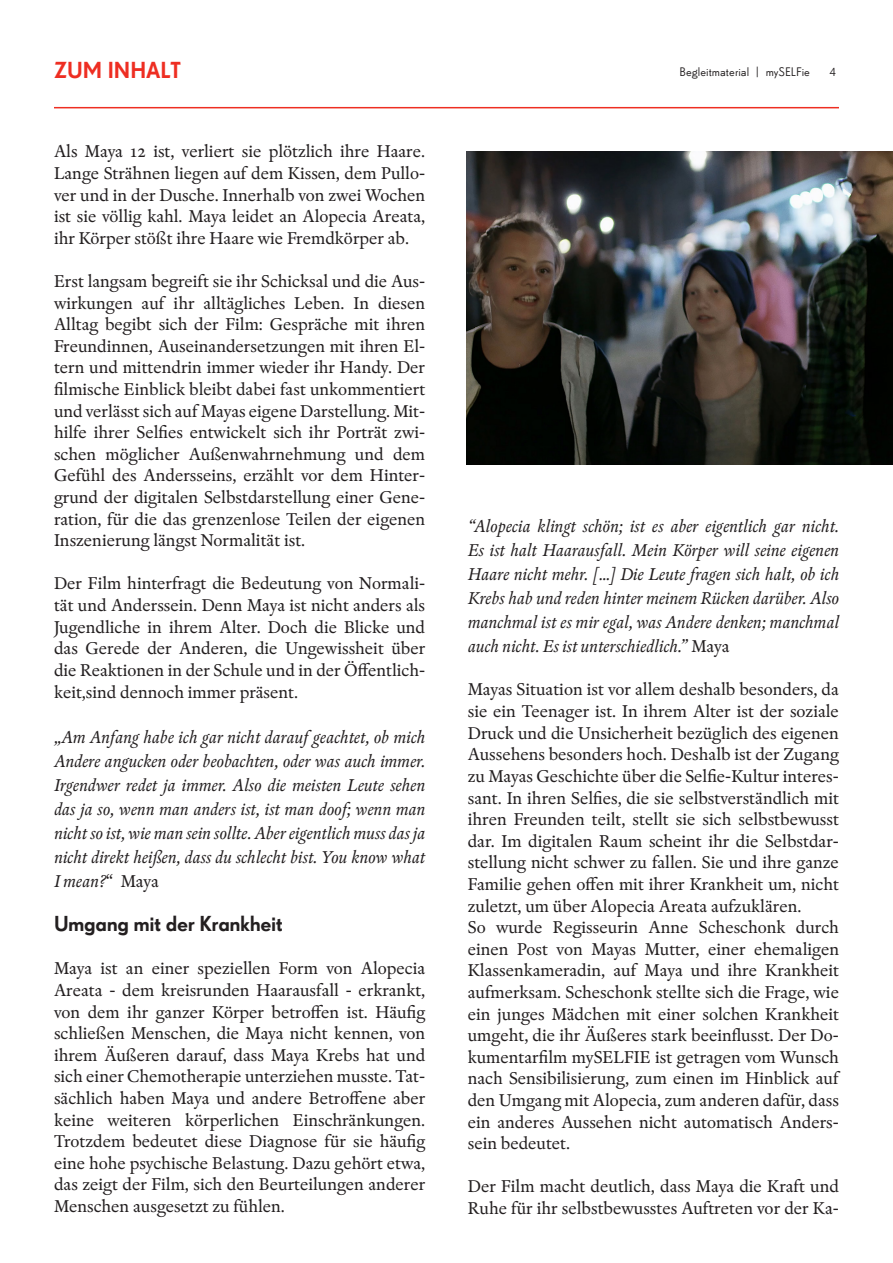
<style>
.page{position:relative;width:893px;height:1263px;background:#fff}
.page>*{position:absolute;margin:0;border:0;box-sizing:border-box;transform-origin:0 0}
._1_ROtE_TITEL{font:22.5px "Super Grotesk B Med LF";color:#ee2e22}
._3_TITEL{font:21px "Super Grotesk A Med LF";letter-spacing:-.02em;color:#231f20}
.t1{font:18px/21.6px "Rongel";color:#231f20;text-align:justify}
.t2{font:italic 18px/24px "Rongel";color:#231f20;text-align:justify}
.t3{font:12px "Super Grotesk B Rg LF";color:#231f20}
.s1{font-style:normal}
</style>
<div class="page">
<hr style="left:54px;top:107px;width:785px;height:1px;background:#ee2e22">
<img style="left:467px;top:152px;width:425px;height:313px">
<p class="_1_ROtE_TITEL" style="left:54px;top:57px;width:129px">ZUM INHALT</p>
<p class="t3" style="left:679px;top:65px;width:132px">Begleitmaterial | mySELFie</p>
<p class="t3" style="left:830px;top:65px;width:8px">4</p>
<p class="t1" style="left:54px;top:141px;width:373px">Als Maya 12 ist, verliert sie plötzlich ihre Haare.<br>Lange Strähnen liegen auf dem Kissen, dem Pullo&shy;ver und in der Dusche. Innerhalb von zwei Wochen ist sie völlig kahl. Maya leidet an Alopecia Areata, ihr Körper stößt ihre Haare wie Fremdkörper ab.</p>
<p class="t1" style="left:54px;top:271px;width:373px">Erst langsam begreift sie ihr Schicksal und die Aus&shy;wirkungen auf ihr alltägliches Leben. In diesen Alltag begibt sich der Film: Gespräche mit ihren Freundinnen, Auseinandersetzungen mit ihren El&shy;tern und mittendrin immer wieder ihr Handy. Der filmische Einblick bleibt dabei fast unkommentiert und verlässt sich auf Mayas eigene Darstellung. Mit&shy;hilfe ihrer Selfies entwickelt sich ihr Porträt zwi&shy;schen möglicher Außenwahrnehmung und dem Gefühl des Andersseins, erzählt vor dem Hinter&shy;grund der digitalen Selbstdarstellung einer Gene&shy;ration, für die das grenzenlose Teilen der eigenen Inszenierung längst Normalität ist.</p>
<p class="t1" style="left:54px;top:573px;width:373px">Der Film hinterfragt die Bedeutung von Normali&shy;tät und Anderssein. Denn Maya ist nicht anders als Jugendliche in ihrem Alter. Doch die Blicke und das Gerede der Anderen, die Ungewissheit über die Reaktionen in der Schule und in der Öffentlich&shy;keit,sind dennoch immer präsent.</p>
<p class="t2" style="left:54px;top:726px;width:373px">„Am Anfang habe ich gar nicht darauf geachtet, ob mich Andere angucken oder beobachten, oder was auch immer.<br>Irgendwer redet ja immer. Also die meisten Leute sehen das ja so, wenn man anders ist, ist man doof; wenn man nicht so ist, wie man sein sollte. Aber eigentlich muss das ja nicht direkt heißen, dass du schlecht bist. You know what I mean?<span class="s1">“ Maya</span></p>
<p class="_3_TITEL" style="left:54px;top:911px;width:231px">Umgang mit der Krankheit</p>
<p class="t1" style="left:54px;top:958px;width:373px">Maya ist an einer speziellen Form von Alopecia Areata - dem kreisrunden Haarausfall - erkrankt, von dem ihr ganzer Körper betroffen ist. Häufig schließen Menschen, die Maya nicht kennen, von ihrem Äußeren darauf, dass Maya Krebs hat und sich einer Chemotherapie unterziehen musste. Tat&shy;sächlich haben Maya und andere Betroffene aber keine weiteren körperlichen Einschränkungen.<br>Trotzdem bedeutet diese Diagnose für sie häufig eine hohe psychische Belastung. Dazu gehört etwa, das zeigt der Film, sich den Beurteilungen anderer Menschen ausgesetzt zu fühlen.</p>
<p class="t2" style="left:468px;top:515px;width:373px">“Alopecia klingt schön; ist es aber eigentlich gar nicht.<br>Es ist halt Haarausfall. Mein Körper will seine eigenen Haare nicht mehr. […] Die Leute fragen sich halt, ob ich Krebs hab und reden hinter meinem Rücken darüber. Also manchmal ist es mir egal, was Andere denken; manchmal auch nicht. Es ist unterschiedlich.” <span class="s1">Maya</span></p>
<p class="t1" style="left:468px;top:679px;width:373px">Mayas Situation ist vor allem deshalb besonders, da sie ein Teenager ist. In ihrem Alter ist der soziale Druck und die Unsicherheit bezüglich des eigenen Aussehens besonders hoch. Deshalb ist der Zugang zu Mayas Geschichte über die Selfie-Kultur interes&shy;sant. In ihren Selfies, die sie selbstverständlich mit ihren Freunden teilt, stellt sie sich selbstbewusst dar. Im digitalen Raum scheint ihr die Selbstdar&shy;stellung nicht schwer zu fallen. Sie und ihre ganze Familie gehen offen mit ihrer Krankheit um, nicht zuletzt, um über Alopecia Areata aufzuklären.</p>
<p class="t1" style="left:468px;top:917px;width:373px">So wurde Regisseurin Anne Scheschonk durch einen Post von Mayas Mutter, einer ehemaligen Klassenkameradin, auf Maya und ihre Krankheit aufmerksam. Scheschonk stellte sich die Frage, wie ein junges Mädchen mit einer solchen Krankheit umgeht, die ihr Äußeres stark beeinflusst. Der Do&shy;kumentarfilm mySELFIE ist getragen vom Wunsch nach Sensibilisierung, zum einen im Hinblick auf den Umgang mit Alopecia, zum anderen dafür, dass ein anderes Aussehen nicht automatisch Anders&shy;sein bedeutet.</p>
<p class="t1" style="left:468px;top:1176px;width:373px">Der Film macht deutlich, dass Maya die Kraft und<br>Ruhe für ihr selbstbewusstes Auftreten vor der Ka-</p>
</div>
